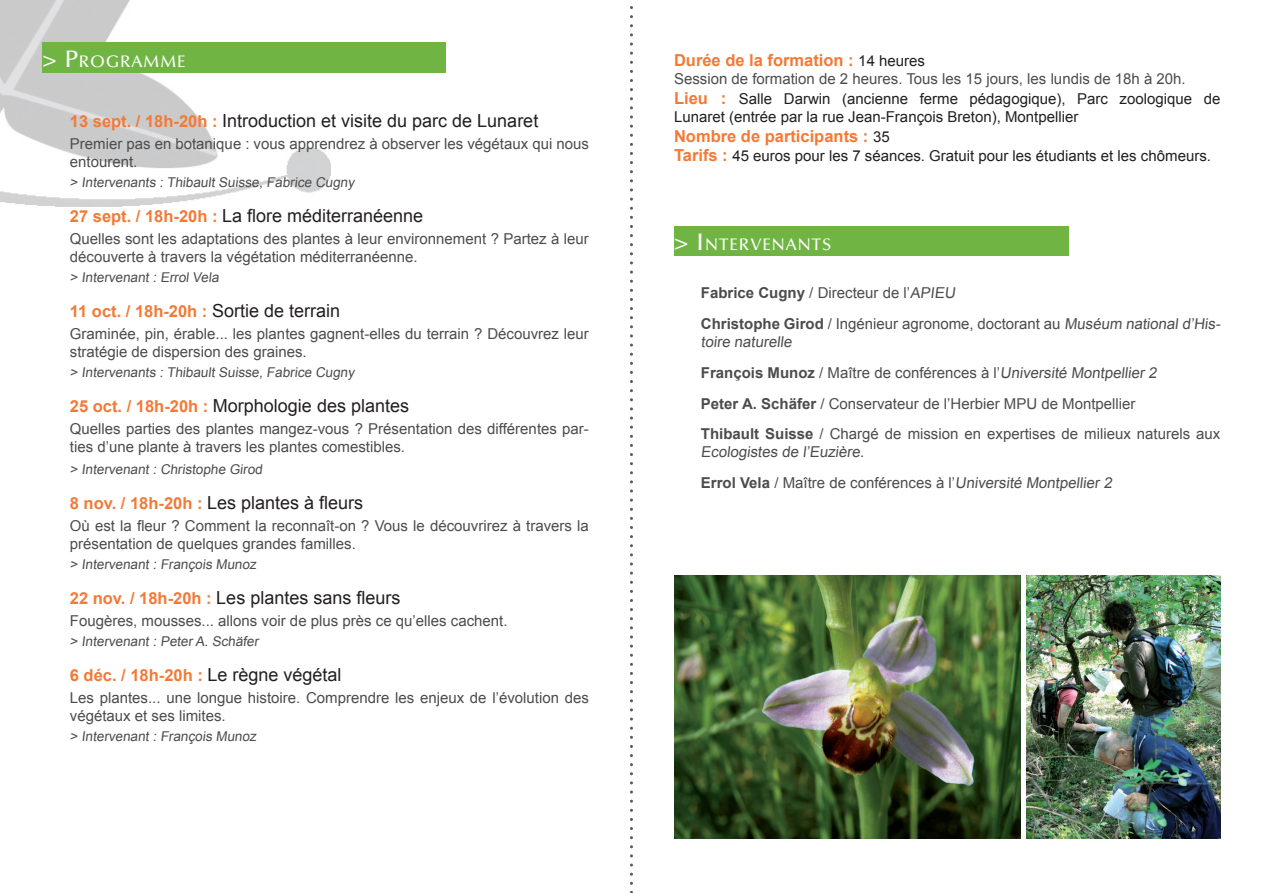
<style>
.page{position:relative;width:1263px;height:893px;background:#fff}
.page>*{position:absolute;margin:0;border:0;box-sizing:border-box;transform-origin:0 0}
.t1{font:18px "Arial";color:#231f20}
.t2{font:500 16.8px "Optima LT Std";letter-spacing:.055em;color:#fff}
.t3{font:700 16.5px "Arial";color:#f37936}
.t4{font:15px/18px "Arial";color:#4b4c4d}
.t5{font:15px "Arial";color:#231f20}
.t6{font:13.5px "Arial";color:#4b4c4d}
.s1{font-size:24px}
.s2{font-weight:700;font-size:16.5px;color:#f37936}
.s3{font-weight:400;font-size:18px;color:#231f20}
.s4{font-weight:400;font-size:15px;color:#231f20}
.s5{color:#231f20}
.s6{font-weight:700}
</style>
<div class="page">
<img style="left:0;top:0;width:331px;height:206px">
<svg style="left:630px;top:6px;width:3px;height:887px"></svg>
<div style="left:43px;top:43px;width:403px;height:30px;background:#70b543"></div>
<div style="left:674px;top:226px;width:395px;height:30px;background:#70b543"></div>
<img style="left:674px;top:575px;width:346px;height:264px">
<img style="left:1027px;top:575px;width:193px;height:264px">
<p class="t2" style="left:43px;top:52px;width:145px"><span class="s1">&gt; P</span>ROGRAMME</p>
<p class="t1" style="left:70px;top:108px;width:470px"><span class="s2">13 sept. / 18h-20h :</span> Introduction et visite du parc de Lunaret</p>
<p class="t4" style="left:70px;top:135px;width:521px">Premier pas en botanique : vous apprendrez à observer les végétaux qui nous entourent.</p>
<p class="t6" style="left:70px;top:174px;width:288px">&gt; Intervenants : Thibault Suisse, Fabrice Cugny</p>
<p class="t1" style="left:70px;top:204px;width:355px"><span class="s2">27 sept. / 18h-20h :</span> La flore méditerranéenne</p>
<p class="t4" style="left:70px;top:230px;width:520px">Quelles sont les adaptations des plantes à leur environnement ? Partez à leur découverte à travers la végétation méditerranéenne.</p>
<p class="t6" style="left:70px;top:269px;width:153px">&gt; Intervenant : Errol Vela</p>
<p class="t3" style="left:70px;top:300px;width:272px">11 oct. / 18h-20h : <span class="s3">Sortie de terrain</span></p>
<p class="t4" style="left:70px;top:325px;width:520px">Graminée, pin, érable... les plantes gagnent-elles du terrain ? Découvrez leur stratégie de dispersion des graines.</p>
<p class="t6" style="left:70px;top:364px;width:288px">&gt; Intervenants : Thibault Suisse, Fabrice Cugny</p>
<p class="t1" style="left:70px;top:394px;width:341px"><span class="s2">25 oct. / 18h-20h :</span> Morphologie des plantes</p>
<p class="t4" style="left:70px;top:420px;width:520px">Quelles parties des plantes mangez-vous ? Présentation des différentes par&shy;ties d’une plante à travers les plantes comestibles.</p>
<p class="t6" style="left:70px;top:461px;width:196px">&gt; Intervenant : Christophe Girod</p>
<p class="t1" style="left:70px;top:490px;width:295px"><span class="s2">8 nov. / 18h-20h :</span> Les plantes à fleurs</p>
<p class="t4" style="left:70px;top:517px;width:520px">Où est la fleur ? Comment la reconnaît-on ? Vous le découvrirez à travers la présentation de quelques grandes familles.</p>
<p class="t6" style="left:70px;top:556px;width:190px">&gt; Intervenant : François Munoz</p>
<p class="t1" style="left:70px;top:586px;width:332px"><span class="s2">22 nov. / 18h-20h :</span> Les plantes sans fleurs</p>
<p class="t4" style="left:70px;top:612px;width:439px">Fougères, mousses... allons voir de plus près ce qu’elles cachent.</p>
<p class="t6" style="left:70px;top:633px;width:192px">&gt; Intervenant : Peter A. Schäfer</p>
<p class="t3" style="left:70px;top:664px;width:273px">6 déc. / 18h-20h : <span class="s3">Le règne végétal</span></p>
<p class="t4" style="left:70px;top:689px;width:520px">Les plantes... une longue histoire. Comprendre les enjeux de l’évolution des végétaux et ses limites.</p>
<p class="t6" style="left:70px;top:728px;width:190px">&gt; Intervenant : François Munoz</p>
<p class="t3" style="left:674px;top:49px;width:252px">Durée de la formation : <span class="s4">14 heures</span></p>
<p class="t4" style="left:674px;top:69px;width:548px;line-height:19.8px">Session de formation de 2 heures. Tous les 15 jours, les lundis de 18h à 20h.<br><span class="s2">Lieu :</span> <span class="s5">Salle Darwin (ancienne ferme pédagogique), Parc zoologique de</span></p>
<p class="t5" style="left:674px;top:107px;width:406px">Lunaret (entrée par la rue Jean-François Breton), Montpellier</p>
<p class="t3" style="left:674px;top:125px;width:217px">Nombre de participants : <span class="s4">35</span></p>
<p class="t5" style="left:674px;top:146px;width:538px"><span class="s2">Tarifs :</span> 45 euros pour les 7 séances. Gratuit pour les étudiants et les chômeurs.</p>
<p class="t2" style="left:674px;top:235px;width:159px"><span class="s1">&gt; I</span>NTERVENANTS</p>
<p class="t4" style="left:701px;top:278px;width:523px;line-height:30.8px"><span class="s6">Fabrice Cugny</span> / Directeur de l’APIEU<br><span class="s6">Christophe Girod</span> / Ingénieur agronome, doctorant au Muséum national d’His-</p>
<p class="t4" style="left:701px;top:326px;width:521px;line-height:30.8px">toire naturelle<br><span class="s6">François Munoz</span> / Maître de conférences à l’Université Montpellier 2<br><span class="s6">Peter A. Schäfer</span> / Conservateur de l’Herbier MPU de Montpellier<br><span class="s6">Thibault Suisse</span> / Chargé de mission en expertises de milieux naturels aux</p>
<p class="t4" style="left:701px;top:437px;width:415px;line-height:30.8px">Ecologistes de l’Euzière.<br><span class="s6">Errol Vela</span> / Maître de conférences à l’Université Montpellier 2</p>
</div>
